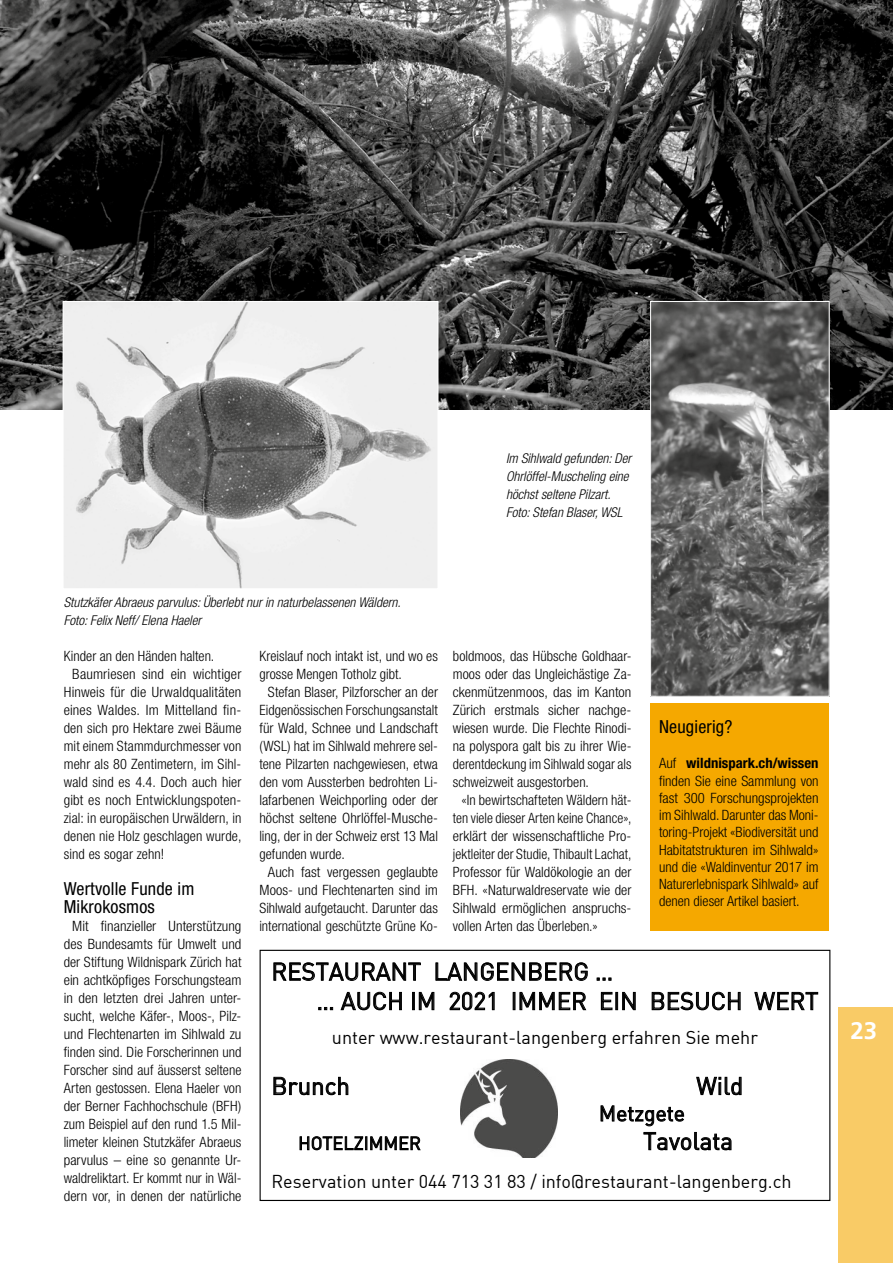
<style>
.page{position:relative;width:893px;height:1263px;background:#fff}
.page>*{position:absolute;margin:0;border:0;box-sizing:border-box;transform-origin:0 0}
.t1{font:24.3px/29.4px "DIN";color:#000}
.t2{font:700 24px "Frutiger LT Std";color:#fff}
.t3{font:21.3px "DIN";color:#000}
.t4{font:18.3px "DIN";color:#000}
.t5{font:condensed 18px/18px "Helvetica Neue LT Std";letter-spacing:.01em;color:#000}
.t6{font:300 condensed 14.25px/18px "Helvetica Neue LT Std";color:#000;text-align:justify}
.t7{font:italic 300 condensed 13.5px/18px "Helvetica Neue LT Std";color:#000}
.s1{font-weight:700}
</style>
<div class="page">
<div style="left:651px;top:703px;width:178px;height:228px;background:#f5a800"></div>
<div style="left:839px;top:1008px;width:54px;height:255px;background:#f9cb66"></div>
<img style="left:0;top:0;width:893px;height:409px">
<img style="left:65px;top:303px;width:371px;height:284px">
<div style="left:63px;top:301px;width:375px;height:288px;border:1px solid #fff"></div>
<img style="left:652px;top:303px;width:176px;height:392px">
<div style="left:650px;top:301px;width:180px;height:396px;border:1px solid #fff"></div>
<div style="left:260px;top:950px;width:570px;height:251px;border:1px solid #000"></div>
<img style="left:460px;top:1059px;width:98px;height:98px">
<p class="t7" style="left:64px;top:594px;width:339px">Stutzkäfer Abraeus parvulus: Überlebt nur in naturbelassenen Wäldern.<br>Foto: Felix Neff/ Elena Haeler</p>
<p class="t7" style="left:506px;top:450px;width:127px">Im Sihlwald gefunden: Der<br>Ohrlöffel-Muscheling eine höchst seltene Pilzart.<br>Foto: Stefan Blaser, WSL</p>
<p class="t6" style="left:64px;top:647px;width:152px">Kinder an den Händen halten.</p>
<p class="t6" style="left:72px;top:665px;width:171px">Baumriesen sind ein wichtiger</p>
<p class="t6" style="left:64px;top:683px;width:179px">Hinweis für die Urwaldqualitäten</p>
<p class="t6" style="left:64px;top:701px;width:179px">eines Waldes. Im Mittelland fin-</p>
<p class="t6" style="left:64px;top:719px;width:179px">den sich pro Hektare zwei Bäume</p>
<p class="t6" style="left:64px;top:737px;width:179px">mit einem Stammdurchmesser von</p>
<p class="t6" style="left:64px;top:755px;width:179px">mehr als 80 Zentimetern, im Sihl-</p>
<p class="t6" style="left:64px;top:773px;width:179px">wald sind es 4.4. Doch auch hier</p>
<p class="t6" style="left:64px;top:791px;width:179px">gibt es noch Entwicklungspoten-</p>
<p class="t6" style="left:64px;top:809px;width:179px">zial: in europäischen Urwäldern, in</p>
<p class="t6" style="left:64px;top:827px;width:179px">denen nie Holz geschlagen wurde,</p>
<p class="t6" style="left:64px;top:845px;width:102px">sind es sogar zehn!</p>
<p class="t5" style="left:64px;top:880px;width:132px">Wertvolle Funde im<br>Mikrokosmos</p>
<p class="t6" style="left:64px;top:917px;width:179px;text-align:center">Mit finanzieller Unterstützung des Bundesamts für Umwelt und der Stiftung Wildnispark Zürich hat ein achtköpfiges Forschungsteam in den letzten drei Jahren unter&shy;sucht, welche Käfer-, Moos-, Pilz&shy;und Flechtenarten im Sihlwald zu finden sind. Die Forscherinnen und Forscher sind auf äusserst seltene Arten gestossen. Elena Haeler von der Berner Fachhochschule (BFH) zum Beispiel auf den rund 1.5 Mil&shy;limeter kleinen Stutzkäfer Abraeus parvulus – eine so genannte Ur&shy;waldreliktart. Er kommt nur in Wäl&shy;dern vor, in denen der natürliche</p>
<p class="t6" style="left:259px;top:647px;width:180px">Kreislauf noch intakt ist, und wo es</p>
<p class="t6" style="left:259px;top:665px;width:144px">grosse Mengen Totholz gibt.</p>
<p class="t6" style="left:268px;top:683px;width:172px">Stefan Blaser, Pilzforscher an der</p>
<p class="t6" style="left:259px;top:701px;width:180px">Eidgenössischen Forschungsanstalt</p>
<p class="t6" style="left:259px;top:719px;width:180px">für Wald, Schnee und Landschaft</p>
<p class="t6" style="left:259px;top:737px;width:180px">(WSL) hat im Sihlwald mehrere sel-</p>
<p class="t6" style="left:259px;top:755px;width:180px">tene Pilzarten nachgewiesen, etwa</p>
<p class="t6" style="left:259px;top:773px;width:180px">den vom Aussterben bedrohten Li-</p>
<p class="t6" style="left:259px;top:791px;width:180px">lafarbenen Weichporling oder der</p>
<p class="t6" style="left:259px;top:809px;width:180px">höchst seltene Ohrlöffel-Musche-</p>
<p class="t6" style="left:259px;top:827px;width:180px">ling, der in der Schweiz erst 13 Mal</p>
<p class="t6" style="left:259px;top:845px;width:87px">gefunden wurde.</p>
<p class="t6" style="left:268px;top:863px;width:172px">Auch fast vergessen geglaubte</p>
<p class="t6" style="left:259px;top:881px;width:180px">Moos- und Flechtenarten sind im</p>
<p class="t6" style="left:259px;top:899px;width:180px">Sihlwald aufgetaucht. Darunter das</p>
<p class="t6" style="left:259px;top:917px;width:180px">international geschützte Grüne Ko-</p>
<p class="t6" style="left:453px;top:647px;width:180px">boldmoos, das Hübsche Goldhaar-</p>
<p class="t6" style="left:453px;top:665px;width:180px">moos oder das Ungleichästige Za-</p>
<p class="t6" style="left:453px;top:683px;width:180px">ckenmützenmoos, das im Kanton</p>
<p class="t6" style="left:453px;top:701px;width:180px">Zürich erstmals sicher nachge-</p>
<p class="t6" style="left:453px;top:719px;width:180px">wiesen wurde. Die Flechte Rinodi-</p>
<p class="t6" style="left:453px;top:737px;width:180px">na polyspora galt bis zu ihrer Wie-</p>
<p class="t6" style="left:453px;top:755px;width:180px">derentdeckung im Sihlwald sogar als</p>
<p class="t6" style="left:453px;top:773px;width:138px">schweizweit ausgestorben.</p>
<p class="t6" style="left:461px;top:791px;width:172px">«In bewirtschafteten Wäldern hät-</p>
<p class="t6" style="left:453px;top:809px;width:180px">ten viele dieser Arten keine Chance»,</p>
<p class="t6" style="left:453px;top:827px;width:180px">erklärt der wissenschaftliche Pro-</p>
<p class="t6" style="left:453px;top:845px;width:180px">jektleiter der Studie, Thibault Lachat,</p>
<p class="t6" style="left:453px;top:863px;width:180px">Professor für Waldökologie an der</p>
<p class="t6" style="left:453px;top:881px;width:180px">BFH. «Naturwaldreservate wie der</p>
<p class="t6" style="left:453px;top:899px;width:180px">Sihlwald ermöglichen anspruchs-</p>
<p class="t6" style="left:453px;top:917px;width:146px">vollen Arten das Überleben.»</p>
<p class="t5" style="left:659px;top:718px;width:75px">Neugierig?</p>
<p class="t6" style="left:659px;top:755px;width:161px;line-height:17.2px">Auf <span class="s1">wildnispark.ch/wissen </span>finden Sie eine Sammlung von fast 300 Forschungsprojekten im Sihlwald. Darunter das Moni&shy;toring-Projekt «Biodiversität und Habitatstrukturen im Sihlwald» und die «Waldinventur 2017 im Naturerlebnispark Sihlwald» auf denen dieser Artikel basiert.</p>
<h1 class="t1" style="left:317px;top:956px;width:503px;text-indent:-45px">RESTAURANT LANGENBERG …<br>… AUCH IM 2021 IMMER EIN BESUCH WERT</h1>
<p class="t4" style="left:332px;top:1026px;width:427px">unter www.restaurant-langenberg erfahren Sie mehr</p>
<h1 class="t1" style="left:271px;top:1071px;width:80px">Brunch</h1>
<h1 class="t1" style="left:696px;top:1071px;width:48px">Wild</h1>
<h3 class="t3" style="left:599px;top:1100px;width:87px">Metzgete</h3>
<p class="t4" style="left:298px;top:1132px;width:124px">HOTELZIMMER</p>
<h1 class="t1" style="left:643px;top:1126px;width:91px">Tavolata</h1>
<p class="t4" style="left:271px;top:1170px;width:522px">Reservation unter 044 713 31 83 / info@restaurant-langenberg.ch</p>
<h2 class="t2" style="left:850px;top:1016px;width:28px">23</h2>
</div>
